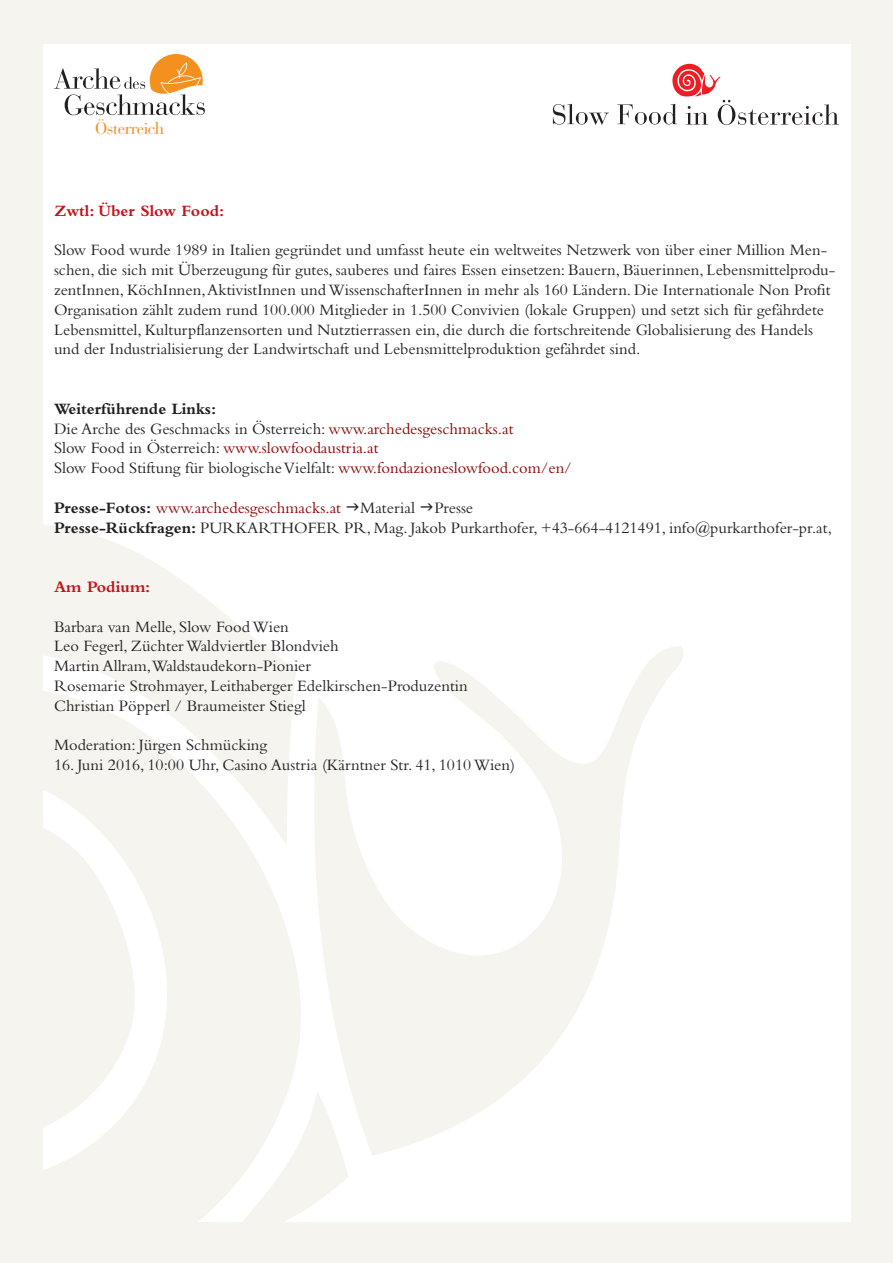
<style>
.page{position:relative;width:893px;height:1263px;background:#f5f4ef}
.page>*{position:absolute;margin:0;border:0;box-sizing:border-box;transform-origin:0 0}
.t1{font:16.8px "Bauer Bodoni Std";letter-spacing:-.03em;color:#f09120}
.t2{font:16.5px/19.8px "Bembo";color:#231f20}
.t3{font:700 16.5px "Bembo";color:#c4121a}
.s1{font-weight:700}
.s2{color:#8b0202}
</style>
<div class="page">
<div style="left:43px;top:44px;width:808px;height:1178px;background:#fff"></div>
<svg style="left:43px;top:524px;width:640px;height:698px"></svg>
<svg style="left:221px;top:1091px;width:127px;height:131px"></svg>
<svg style="left:553px;top:104px;width:56px;height:21px"></svg>
<svg style="left:617px;top:64px;width:222px;height:61px"></svg>
<svg style="left:54px;top:54px;width:151px;height:61px"></svg>
<p class="t1" style="left:95px;top:118px;width:71px">Österreich</p>
<p class="t3" style="left:54px;top:201px;width:172px">Zwtl: Über Slow Food:</p>
<p class="t2" style="left:54px;top:240px;width:783px">Slow Food wurde 1989 in Italien gegründet und umfasst heute ein weltweites Netzwerk von über einer Million Men&shy;schen, die sich mit Überzeugung für gutes, sauberes und faires Essen einsetzen: Bauern, Bäuerinnen, Lebensmittelprodu&shy;zentInnen, KöchInnen, AktivistInnen und WissenschafterInnen in mehr als 160 Ländern. Die Internationale Non Profit Organisation zählt zudem rund 100.000 Mitglieder in 1.500 Convivien (lokale Gruppen) und setzt sich für gefährdete Lebensmittel, Kulturpflanzensorten und Nutztierrassen ein, die durch die fortschreitende Globalisierung des Handels und der Industrialisierung der Landwirtschaft und Lebensmittelproduktion gefährdet sind.</p>
<p class="t2" style="left:54px;top:398px;width:519px"><span class="s1">Weiterführende Links:<br></span>Die Arche des Geschmacks in Österreich: <span class="s2">www.archedesgeschmacks.at<br></span>Slow Food in Österreich: <span class="s2">www.slowfoodaustria.at<br></span>Slow Food Stiftung für biologische Vielfalt: <span class="s2">www.fondazioneslowfood.com/en/</span></p>
<p class="t2" style="left:54px;top:497px;width:779px"><span class="s1">Presse-Fotos:</span> <span class="s2">www.archedesgeschmacks.at</span> Material Presse<br><span class="s1">Presse-Rückfragen:</span> PURKARTHOFER PR, Mag. Jakob Purkarthofer, +43-664-4121491, info@purkarthofer-pr.at,</p>
<p class="t3" style="left:54px;top:578px;width:98px">Am Podium:</p>
<p class="t2" style="left:54px;top:616px;width:415px">Barbara van Melle, Slow Food Wien<br>Leo Fegerl, Züchter Waldviertler Blondvieh<br>Martin Allram,Waldstaudekorn-Pionier<br>Rosemarie Strohmayer, Leithaberger Edelkirschen-Produzentin Christian Pöpperl / Braumeister Stiegl</p>
<p class="t2" style="left:54px;top:735px;width:215px">Moderation: Jürgen Schmücking</p>
<p class="t2" style="left:54px;top:755px;width:463px">16. Juni 2016, 10:00 Uhr, Casino Austria (Kärntner Str. 41, 1010 Wien)</p>
</div>
